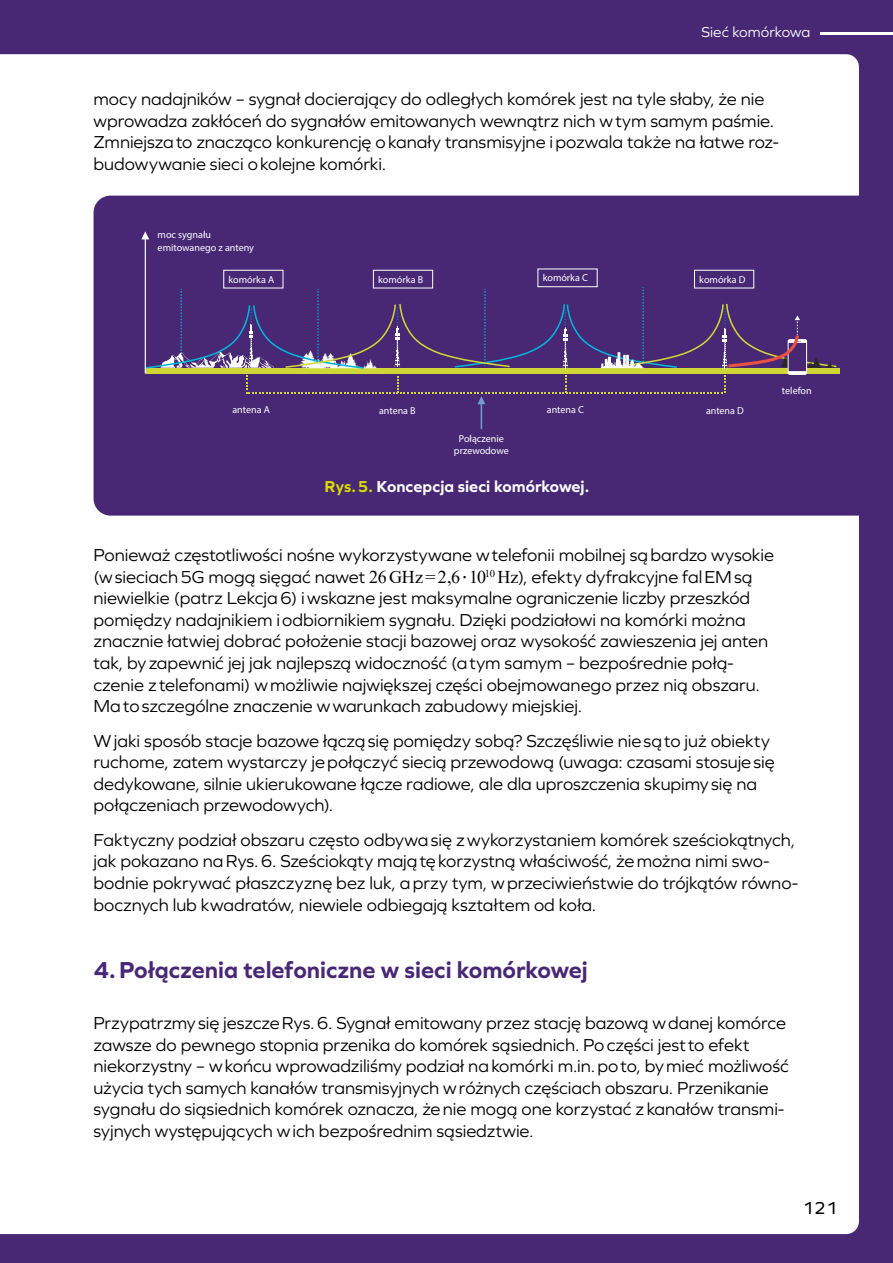
<style>
.page{position:relative;width:893px;height:1263px;background:#482775}
.page>*{position:absolute;margin:0;border:0;box-sizing:border-box;transform-origin:0 0}
.t1{font:700 24px "Graphie";color:#482775}
.podstawowy{font:18px/21.6px "Graphie";color:#000}
.t2{font:18px "Graphie";color:#000}
.podpis_rysunek{font:700 16.5px "Graphie";letter-spacing:.005em;color:#fff}
.t3{font:15px "Graphie";letter-spacing:.005em;color:#fff}
.t4{font:10.05px/12.1px "Myriad Pro";color:#fff;text-align:center}
.s1{color:#d7da00}
.s2{font-family:"Times New Roman"}
.s3{font-family:"Cambria"}
</style>
<div class="page">
<hr style="left:820px;top:32px;width:73px;height:2px;background:#fff">
<div style="left:0;top:54px;width:859px;height:1180px;background:#fff"></div>
<svg style="left:94px;top:196px;width:765px;height:320px"></svg>
<div style="left:223px;top:270px;width:60px;height:18px;border:1px solid #fff"></div>
<div style="left:373px;top:270px;width:60px;height:18px;border:1px solid #fff"></div>
<div style="left:694px;top:270px;width:60px;height:18px;border:1px solid #fff"></div>
<div style="left:537px;top:269px;width:61px;height:18px;border:1px solid #fff"></div>
<hr style="left:145px;top:235px;width:1px;height:139px;background:#fff">
<svg style="left:141px;top:231px;width:8px;height:8px"></svg>
<svg style="left:143px;top:287px;width:695px;height:142px"></svg>
<p class="t3" style="left:701px;top:24px;width:110px">Sieć komórkowa</p>
<p class="podstawowy" style="left:94px;top:88px;width:687px">mocy nadajników – sygnał docierający do odległych komórek jest na tyle słaby, że nie wprowadza zakłóceń do sygnałów emitowanych wewnątrz nich wtym samym paśmie.<br>Zmniejszato znacząco konkurencję okanały transmisyjne ipozwala także na łatwe roz&shy;budowywanie sieci okolejne komórki.</p>
<p class="t4" style="left:158px;top:229px;width:98px;text-align:left">moc sygnału emitowanego z anteny</p>
<p class="t4" style="left:229px;top:273px;width:47px">komórka A</p>
<p class="t4" style="left:378px;top:273px;width:47px">komórka B</p>
<p class="t4" style="left:543px;top:272px;width:47px">komórka C</p>
<p class="t4" style="left:699px;top:273px;width:48px">komórka D</p>
<p class="t4" style="left:232px;top:403px;width:39px">antena A</p>
<p class="t4" style="left:379px;top:405px;width:38px">antena B</p>
<p class="t4" style="left:547px;top:403px;width:39px">antena C</p>
<p class="t4" style="left:706px;top:405px;width:39px">antena D</p>
<p class="t4" style="left:454px;top:432px;width:56px">Połączenie przewodowe</p>
<p class="podpis_rysunek" style="left:325px;top:477px;width:266px"><span class="s1">Rys.5.</span> Koncepcja sieci komórkowej.</p>
<p class="t4" style="left:782px;top:384px;width:31px">telefon</p>
<p class="podstawowy" style="left:94px;top:544px;width:682px">Ponieważ częstotliwości nośne wykorzystywane wtelefonii mobilnej sąbardzo wysokie (wsieciach5G mogą sięgać nawet <span class="s2">26GHz=2,6</span><span class="s3">∙</span> <span class="s2">10</span><sup>10</sup> <span class="s2">Hz</span>), efekty dyfrakcyjne falEMsą niewielkie (patrz Lekcja6) iwskazne jest maksymalne ograniczenie liczby przeszkód pomiędzy nadajnikiem iodbiornikiem sygnału. Dzięki podziałowi na komórki można znacznie łatwiej dobrać położenie stacji bazowej oraz wysokość zawieszenia jej anten tak, by zapewnić jej jak najlepszą widoczność (atym samym – bezpośrednie połą&shy;czenie z telefonami) wmożliwie największej części obejmowanego przez nią obszaru.<br>Matoszczególne znaczenie wwarunkach zabudowy miejskiej.</p>
<p class="podstawowy" style="left:94px;top:729px;width:683px">Wjaki sposób stacje bazowe łącząsię pomiędzy sobą? Szczęśliwie niesąto już obiekty ruchome, zatem wystarczy jepołączyć siecią przewodową (uwaga: czasami stosujesię dedykowane, silnie ukierukowane łącze radiowe, ale dla uproszczenia skupimy się na połączeniach przewodowych).</p>
<p class="podstawowy" style="left:94px;top:828px;width:706px">Faktyczny podział obszaru często odbywasię zwykorzystaniem komórek sześciokątnych, jak pokazano naRys.6. Sześciokąty majątękorzystną właściwość, żemożna nimi swo&shy;bodnie pokrywać płaszczyznę bez luk, aprzy tym, wprzeciwieństwie do trójkątów równo&shy;bocznych lub kwadratów, niewiele odbiegają kształtem od koła.</p>
<p class="t1" style="left:94px;top:955px;width:496px">4.Połączenia telefoniczne w sieci komórkowej</p>
<p class="podstawowy" style="left:94px;top:1012px;width:697px">Przypatrzmy się jeszczeRys.6. Sygnał emitowany przez stację bazową wdanej komórce zawsze do pewnego stopnia przenika do komórek sąsiednich. Poczęści jestto efekt niekorzystny – wkońcu wprowadziliśmy podział nakomórki m.in.poto, bymieć możliwość użycia tych samych kanałów transmisyjnych wróżnych częściach obszaru. Przenikanie sygnału do siąsiednich komórek oznacza, żenie mogą one korzystać z kanałów transmi&shy;syjnych występujących wich bezpośrednim sąsiedztwie.</p>
<p class="t2" style="left:803px;top:1197px;width:37px">121</p>
</div>
